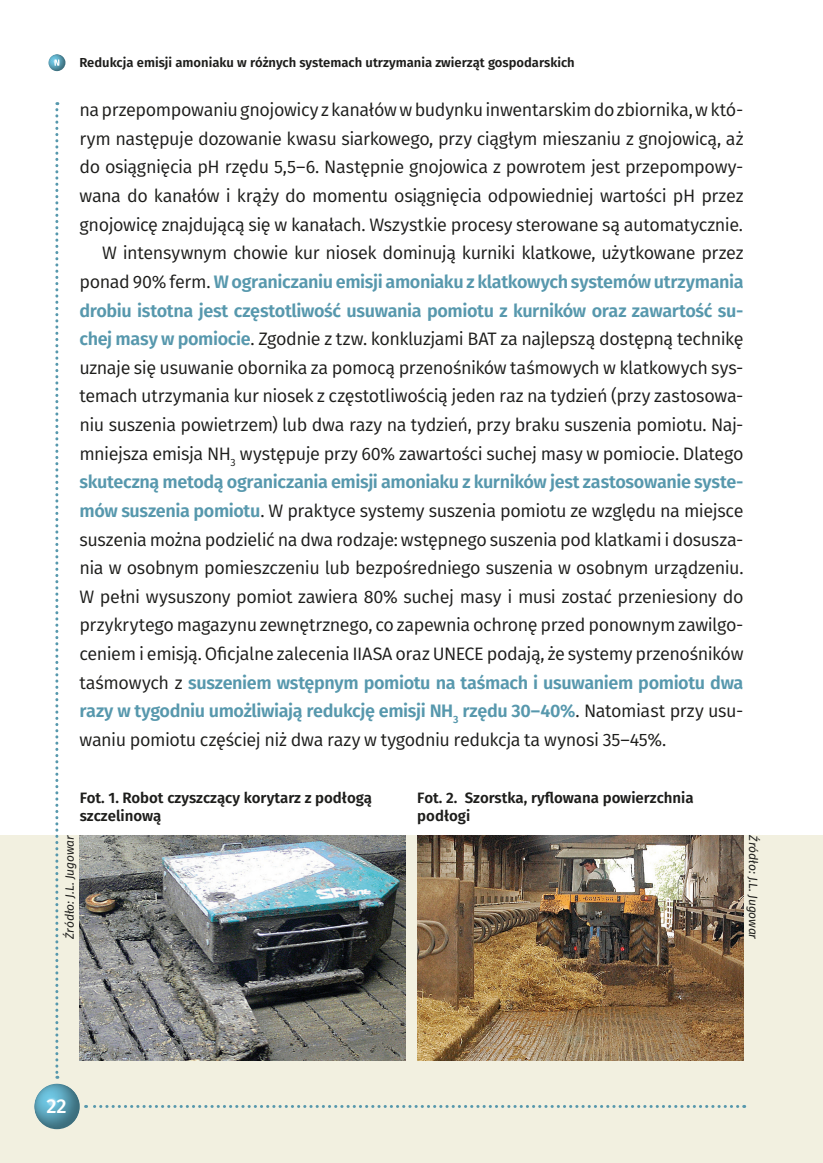
<style>
.page{position:relative;width:823px;height:1163px;background:#fff}
.page>*{position:absolute;margin:0;border:0;box-sizing:border-box;transform-origin:0 0}
.t1{font:500 20px "Fira Sans";color:#fff}
.TEKST_AKAP{font:18px/28.6px "Fira Sans";letter-spacing:-.02em;color:#1d1d1b;text-align:justify}
.PODPIS{font:600 15px/18px "Fira Sans";color:#1d1d1b}
.t2{font:600 13px "Fira Sans";color:#1d1d1b}
.PODPIS-2{font:italic 12px "Fira Sans";color:#1d1d1b}
.s1{font-weight:600;color:#5798ad}
</style>
<div class="page">
<div style="left:0;top:835px;width:822px;height:327px;background:#f2f0e0"></div>
<img style="left:34px;top:1083px;width:46px;height:45px;border-radius:23px">
<svg style="left:85px;top:1105px;width:652px;height:2px"></svg>
<svg style="left:55px;top:102px;width:3px;height:976px"></svg>
<img style="left:48px;top:54px;width:17px;height:17px">
<svg style="left:54px;top:59px;width:5px;height:7px"></svg>
<img style="left:80px;top:835px;width:325px;height:225px">
<img style="left:417px;top:835px;width:326px;height:225px">
<p class="t2" style="left:80px;top:53px;width:496px">Redukcja emisji amoniaku w różnych systemach utrzymania zwierząt gospodarskich</p>
<p class="TEKST_AKAP" style="left:79px;top:96px;width:665px">na przepompowaniu gnojowicy z kanałów w budynku inwentarskim do zbiornika, w któ&shy;rym następuje dozowanie kwasu siarkowego, przy ciągłym mieszaniu z gnojowicą, aż do osiągnięcia pH rzędu 5,5–6. Następnie gnojowica z powrotem jest przepompowy&shy;wana do kanałów i krąży do momentu osiągnięcia odpowiedniej wartości pH przez gnojowicę znajdującą się w kanałach. Wszystkie procesy sterowane są automatycznie.</p>
<p class="TEKST_AKAP" style="left:79px;top:239px;width:665px;text-indent:23px">W intensywnym chowie kur niosek dominują kurniki klatkowe, użytkowane przez ponad 90% ferm. <span class="s1">W ograniczaniu emisji amoniaku z klatkowych systemów utrzymania drobiu istotna jest częstotliwość usuwania pomiotu z kurników oraz zawartość su&shy;chej masy w pomiocie</span>. Zgodnie z tzw. konkluzjami BAT za najlepszą dostępną technikę uznaje się usuwanie obornika za pomocą przenośników taśmowych w klatkowych sys&shy;temach utrzymania kur niosek z częstotliwością jeden raz na tydzień (przy zastosowa&shy;niu suszenia powietrzem) lub dwa razy na tydzień, przy braku suszenia pomiotu. Naj&shy;mniejsza emisja NH<sub>3</sub> występuje przy 60% zawartości suchej masy w pomiocie. Dlatego <span class="s1">skuteczną metodą ograniczania emisji amoniaku z kurników jest zastosowanie syste&shy;mów suszenia pomiotu</span>. W praktyce systemy suszenia pomiotu ze względu na miejsce suszenia można podzielić na dwa rodzaje: wstępnego suszenia pod klatkami i dosusza&shy;nia w osobnym pomieszczeniu lub bezpośredniego suszenia w osobnym urządzeniu.<br>W pełni wysuszony pomiot zawiera 80% suchej masy i musi zostać przeniesiony do przykrytego magazynu zewnętrznego, co zapewnia ochronę przed ponownym zawilgo&shy;ceniem i emisją. Oficjalne zalecenia IIASA oraz UNECE podają, że systemy przenośników taśmowych z <span class="s1">suszeniem wstępnym pomiotu na taśmach i usuwaniem pomiotu dwa razy w tygodniu umożliwiają redukcję emisji NH</span><sub>3</sub> <span class="s1">rzędu 30–40%</span>. Natomiast przy usu&shy;waniu pomiotu częściej niż dwa razy w tygodniu redukcja ta wynosi 35–45%.</p>
<p class="PODPIS" style="left:80px;top:788px;width:294px">Fot. 1. Robot czyszczący korytarz z podłogą szczelinową</p>
<p class="PODPIS-2" style="left:61px;top:938px;width:105px;rotate:-90deg">Źródło: J.L. Jugowar</p>
<p class="PODPIS" style="left:417px;top:788px;width:278px">Fot. 2. Szorstka, ryflowana powierzchnia podłogi</p>
<p class="PODPIS-2" style="left:761px;top:835px;width:105px;rotate:90deg">Źródło: J.L. Jugowar</p>
<p class="t1" style="left:46px;top:1092px;width:22px">22</p>
</div>
